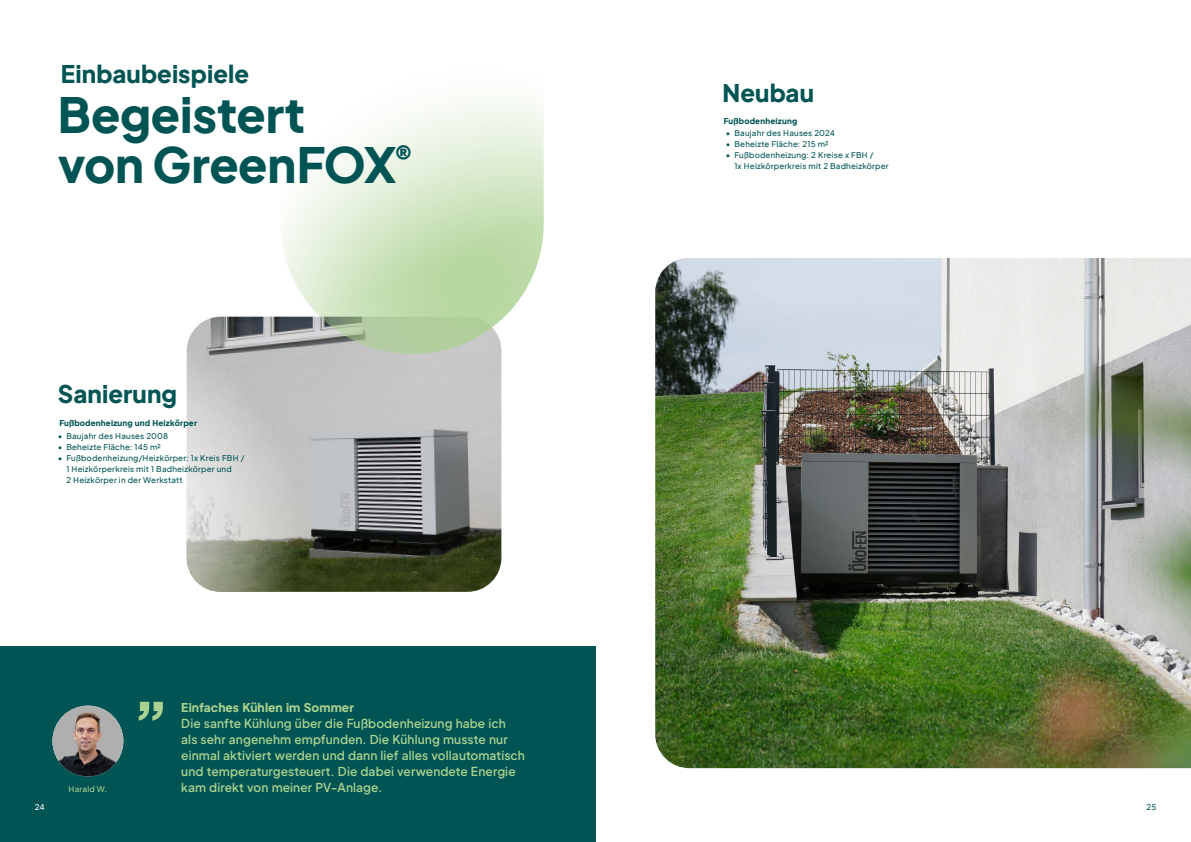
<style>
.page{position:relative;width:1191px;height:842px;background:#fff}
.page>*{position:absolute;margin:0;border:0;box-sizing:border-box;transform-origin:0 0}
.t1{font:800 62px "Plus Jakarta Sans";color:#abd190}
.t2{font:800 48px/50px "Plus Jakarta Sans";letter-spacing:-.005em;color:#005454}
.t3{font:800 24px "Plus Jakarta Sans";letter-spacing:.005em;color:#005454}
.t4{font:600 12px/16px "Plus Jakarta Sans";letter-spacing:.005em;color:#abd190}
.t5{font:800 12px "Plus Jakarta Sans";letter-spacing:.005em;color:#abd190}
.t6{font:500 8px/11px "Plus Jakarta Sans";letter-spacing:.025em;color:#005454}
.t7{font:800 8px "Plus Jakarta Sans";letter-spacing:.025em;color:#005454}
.t8{font:500 8px "Plus Jakarta Sans";letter-spacing:.025em;color:#abd190}
.t9{font:500 8px "Plus Jakarta Sans";color:#fff}
</style>
<div class="page">
<div style="left:0;top:646px;width:595px;height:196px;background:#005454"></div>
<img style="left:198px;top:317px;width:303px;height:275px">
<svg style="left:187px;top:326px;width:114px;height:266px"></svg>
<img style="left:655px;top:258px;width:536px;height:510px">
<img style="left:52px;top:706px;width:71px;height:70px;border-radius:35px">
<svg style="left:281px;top:99px;width:263px;height:255px"></svg>
<h3 class="t3" style="left:61px;top:52px;width:190px">Einbaubeispiele</h3>
<h2 class="t2" style="left:58px;top:83px;width:357px">Begeistert<br>von GreenFOX<sup>®</sup></h2>
<h3 class="t3" style="left:58px;top:372px;width:121px">Sanierung</h3>
<p class="t7" style="left:59px;top:416px;width:139px">Fußbodenheizung und Heizkörper</p>
<p class="t6" style="left:58px;top:429px;width:112px">• Baujahr des Hauses 2008</p>
<p class="t6" style="left:58px;top:440px;width:105px">• Beheizte Fläche: 145 m²</p>
<p class="t6" style="left:66px;top:451px;width:179px;text-indent:-9px">• Fußbodenheizung/Heizkörper: 1x Kreis FBH /<br>1 Heizkörperkreis mit 1 Badheizkörper und<br>2 Heizkörper in der Werkstatt</p>
<p class="t9" style="left:35px;top:800px;width:11px">24</p>
<p class="t8" style="left:69px;top:782px;width:40px">Harald W.</p>
<h1 class="t1" style="left:132px;top:631px;width:39px">„</h1>
<h3 class="t5" style="left:181px;top:696px;width:174px">Einfaches Kühlen im Sommer</h3>
<p class="t4" style="left:181px;top:714px;width:345px">Die sanfte Kühlung über die Fußbodenheizung habe ich als sehr angenehm empfunden. Die Kühlung musste nur einmal aktiviert werden und dann lief alles vollautomatisch und temperaturgesteuert. Die dabei verwendete Energie kam direkt von meiner PV-Anlage.</p>
<h3 class="t3" style="left:722px;top:71px;width:93px">Neubau</h3>
<p class="t7" style="left:724px;top:113px;width:75px">Fußbodenheizung</p>
<p class="t6" style="left:726px;top:127px;width:111px">• Baujahr des Hauses 2024</p>
<p class="t6" style="left:726px;top:138px;width:104px">• Beheizte Fläche: 215 m²</p>
<p class="t6" style="left:734px;top:149px;width:156px;text-indent:-9px">• Fußbodenheizung: 2 Kreise x FBH /<br>1x Heizkörperkreis mit 2 Badheizkörper</p>
<p class="t6" style="left:1146px;top:801px;width:11px">25</p>
</div>
